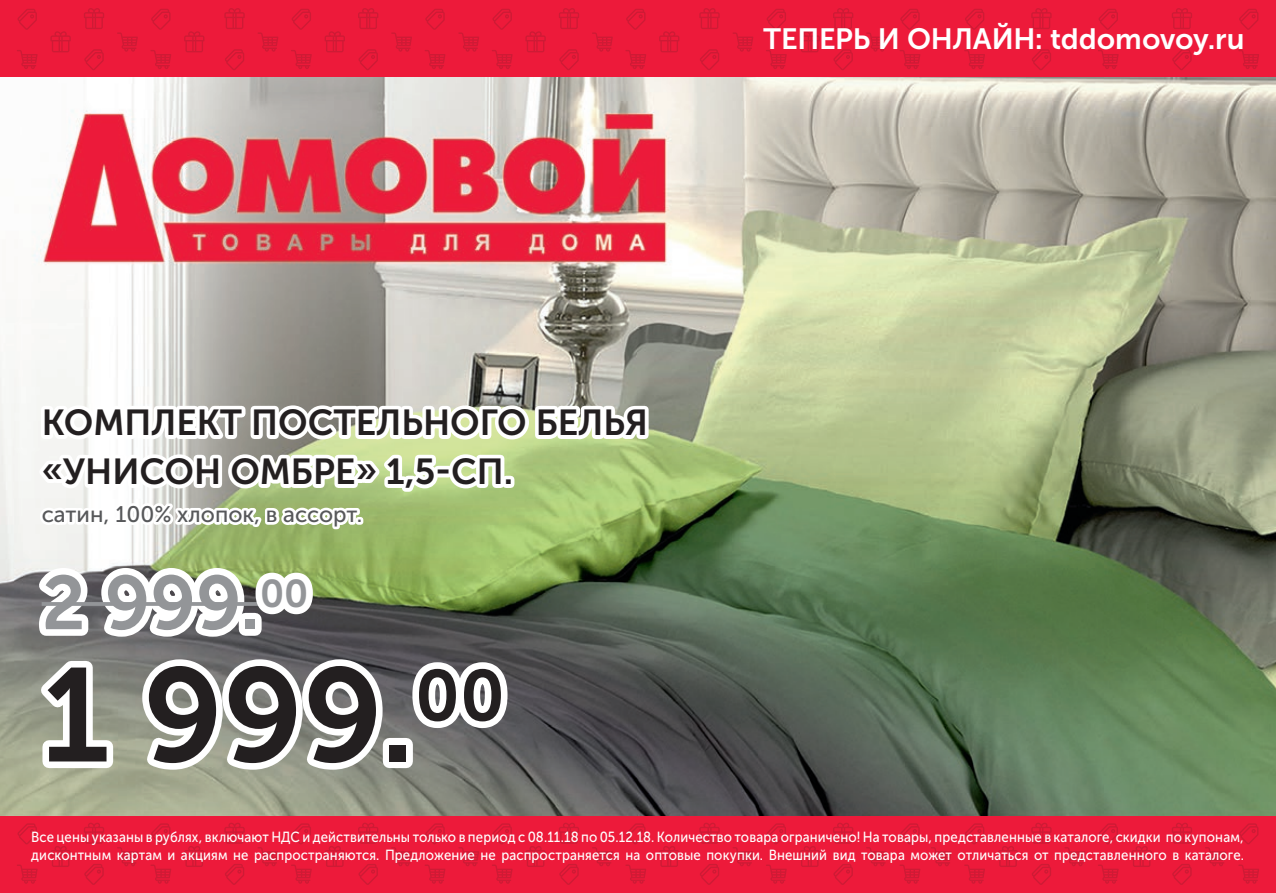
<style>
.page{position:relative;width:1276px;height:893px;background:#fff}
.page>*{position:absolute;margin:0;border:0;box-sizing:border-box;transform-origin:0 0}
.t1{font:132.3px "Museo Sans Cyrl 700";color:#231f20}
.t2{font:75.6px "Museo Sans Cyrl 700";color:#939598}
.t3{font:36px/48.8px "Museo Sans Cyrl 700";color:#231f20}
.t4{font:29.25px "Museo Sans Cyrl 700";letter-spacing:-.005em;color:#fff}
.t5{font:22.5px "Museo Sans Cyrl 500";color:#57585a}
.t6{font:14.62px/18px "Museo Sans Cyrl 500";letter-spacing:.01em;color:#fff;scale:.9 1}
</style>
<div class="page">
<div style="left:0;top:0;width:1276px;height:83px;background:#ed1a3a"></div>
<div style="left:0;top:810px;width:1276px;height:83px;background:#ed1a3a"></div>
<svg style="left:50px;top:31px;width:21px;height:21px"></svg>
<svg style="left:84px;top:8px;width:20px;height:21px"></svg>
<svg style="left:84px;top:49px;width:20px;height:21px"></svg>
<svg style="left:117px;top:32px;width:21px;height:20px"></svg>
<svg style="left:151px;top:9px;width:20px;height:21px"></svg>
<svg style="left:150px;top:50px;width:21px;height:19px"></svg>
<svg style="left:184px;top:31px;width:20px;height:21px"></svg>
<svg style="left:224px;top:8px;width:21px;height:21px"></svg>
<svg style="left:225px;top:49px;width:19px;height:21px"></svg>
<svg style="left:358px;top:49px;width:20px;height:21px"></svg>
<svg style="left:258px;top:32px;width:20px;height:20px"></svg>
<svg style="left:292px;top:9px;width:19px;height:21px"></svg>
<svg style="left:291px;top:50px;width:21px;height:19px"></svg>
<svg style="left:325px;top:31px;width:20px;height:21px"></svg>
<svg style="left:358px;top:8px;width:20px;height:21px"></svg>
<svg style="left:391px;top:32px;width:21px;height:20px"></svg>
<svg style="left:425px;top:9px;width:20px;height:21px"></svg>
<svg style="left:425px;top:50px;width:20px;height:19px"></svg>
<svg style="left:458px;top:32px;width:21px;height:20px"></svg>
<svg style="left:492px;top:9px;width:20px;height:21px"></svg>
<svg style="left:492px;top:50px;width:20px;height:19px"></svg>
<svg style="left:525px;top:31px;width:21px;height:21px"></svg>
<svg style="left:17px;top:9px;width:20px;height:21px"></svg>
<svg style="left:17px;top:50px;width:21px;height:19px"></svg>
<svg style="left:559px;top:8px;width:20px;height:21px"></svg>
<svg style="left:559px;top:49px;width:20px;height:21px"></svg>
<svg style="left:592px;top:32px;width:21px;height:20px"></svg>
<svg style="left:626px;top:9px;width:19px;height:21px"></svg>
<svg style="left:625px;top:50px;width:21px;height:19px"></svg>
<svg style="left:659px;top:31px;width:20px;height:21px"></svg>
<svg style="left:699px;top:8px;width:20px;height:21px"></svg>
<svg style="left:700px;top:49px;width:19px;height:21px"></svg>
<svg style="left:833px;top:49px;width:20px;height:21px"></svg>
<svg style="left:1032px;top:49px;width:19px;height:21px"></svg>
<svg style="left:733px;top:32px;width:20px;height:20px"></svg>
<svg style="left:767px;top:9px;width:19px;height:21px"></svg>
<svg style="left:766px;top:50px;width:21px;height:19px"></svg>
<svg style="left:799px;top:31px;width:21px;height:21px"></svg>
<svg style="left:833px;top:8px;width:20px;height:21px"></svg>
<svg style="left:866px;top:32px;width:21px;height:20px"></svg>
<svg style="left:900px;top:9px;width:19px;height:21px"></svg>
<svg style="left:900px;top:50px;width:20px;height:19px"></svg>
<svg style="left:965px;top:9px;width:19px;height:21px"></svg>
<svg style="left:964px;top:50px;width:21px;height:19px"></svg>
<svg style="left:1031px;top:8px;width:20px;height:21px"></svg>
<svg style="left:1098px;top:9px;width:20px;height:21px"></svg>
<svg style="left:1098px;top:50px;width:20px;height:19px"></svg>
<svg style="left:1172px;top:8px;width:20px;height:21px"></svg>
<svg style="left:1172px;top:49px;width:19px;height:21px"></svg>
<svg style="left:1238px;top:50px;width:21px;height:19px"></svg>
<svg style="left:1239px;top:9px;width:19px;height:21px"></svg>
<svg style="left:50px;top:846px;width:21px;height:21px"></svg>
<svg style="left:84px;top:823px;width:20px;height:21px"></svg>
<svg style="left:84px;top:864px;width:20px;height:21px"></svg>
<svg style="left:117px;top:847px;width:21px;height:19px"></svg>
<svg style="left:151px;top:823px;width:20px;height:21px"></svg>
<svg style="left:150px;top:864px;width:21px;height:20px"></svg>
<svg style="left:184px;top:846px;width:20px;height:21px"></svg>
<svg style="left:224px;top:823px;width:21px;height:21px"></svg>
<svg style="left:225px;top:864px;width:19px;height:21px"></svg>
<svg style="left:358px;top:864px;width:20px;height:21px"></svg>
<svg style="left:258px;top:847px;width:20px;height:19px"></svg>
<svg style="left:292px;top:823px;width:19px;height:21px"></svg>
<svg style="left:291px;top:864px;width:21px;height:20px"></svg>
<svg style="left:325px;top:846px;width:20px;height:21px"></svg>
<svg style="left:358px;top:823px;width:20px;height:21px"></svg>
<svg style="left:391px;top:847px;width:21px;height:19px"></svg>
<svg style="left:425px;top:823px;width:20px;height:21px"></svg>
<svg style="left:425px;top:864px;width:20px;height:20px"></svg>
<svg style="left:458px;top:847px;width:21px;height:19px"></svg>
<svg style="left:492px;top:823px;width:20px;height:21px"></svg>
<svg style="left:492px;top:864px;width:20px;height:20px"></svg>
<svg style="left:525px;top:846px;width:21px;height:21px"></svg>
<svg style="left:17px;top:823px;width:20px;height:21px"></svg>
<svg style="left:17px;top:864px;width:21px;height:20px"></svg>
<svg style="left:559px;top:823px;width:20px;height:21px"></svg>
<svg style="left:559px;top:864px;width:20px;height:21px"></svg>
<svg style="left:592px;top:847px;width:21px;height:19px"></svg>
<svg style="left:626px;top:823px;width:19px;height:21px"></svg>
<svg style="left:625px;top:864px;width:21px;height:20px"></svg>
<svg style="left:659px;top:846px;width:20px;height:21px"></svg>
<svg style="left:699px;top:823px;width:20px;height:21px"></svg>
<svg style="left:700px;top:864px;width:19px;height:21px"></svg>
<svg style="left:833px;top:864px;width:20px;height:21px"></svg>
<svg style="left:1032px;top:864px;width:19px;height:21px"></svg>
<svg style="left:733px;top:847px;width:20px;height:19px"></svg>
<svg style="left:767px;top:823px;width:19px;height:21px"></svg>
<svg style="left:766px;top:864px;width:21px;height:20px"></svg>
<svg style="left:799px;top:846px;width:21px;height:21px"></svg>
<svg style="left:833px;top:823px;width:20px;height:21px"></svg>
<svg style="left:866px;top:847px;width:21px;height:19px"></svg>
<svg style="left:900px;top:823px;width:19px;height:21px"></svg>
<svg style="left:900px;top:864px;width:20px;height:20px"></svg>
<svg style="left:931px;top:847px;width:20px;height:19px"></svg>
<svg style="left:965px;top:823px;width:19px;height:21px"></svg>
<svg style="left:964px;top:864px;width:21px;height:20px"></svg>
<svg style="left:998px;top:846px;width:20px;height:21px"></svg>
<svg style="left:1031px;top:823px;width:20px;height:21px"></svg>
<svg style="left:1064px;top:847px;width:21px;height:19px"></svg>
<svg style="left:1098px;top:823px;width:20px;height:21px"></svg>
<svg style="left:1098px;top:864px;width:20px;height:20px"></svg>
<svg style="left:1131px;top:846px;width:20px;height:21px"></svg>
<svg style="left:1172px;top:823px;width:20px;height:21px"></svg>
<svg style="left:1172px;top:864px;width:19px;height:21px"></svg>
<svg style="left:1205px;top:847px;width:20px;height:19px"></svg>
<svg style="left:1238px;top:864px;width:21px;height:20px"></svg>
<svg style="left:1239px;top:823px;width:19px;height:21px"></svg>
<img style="left:0;top:78px;width:1276px;height:737px">
<svg style="left:29px;top:654px;width:91px;height:121px"></svg>
<svg style="left:136px;top:653px;width:253px;height:123px"></svg>
<svg style="left:406px;top:656px;width:108px;height:79px"></svg>
<svg style="left:28px;top:402px;width:624px;height:243px"></svg>
<div style="left:355px;top:517px;width:8px;height:8px;border:5px solid #fff"></div>
<h3 class="t4" style="left:763px;top:23px;width:19px">ТЕПЕРЬ</h3>
<h3 class="t4" style="left:878px;top:23px;width:51px">И ОНЛ</h3>
<h3 class="t4" style="left:973px;top:23px;width:273px">АЙН : tddomovoy.ru</h3>
<h3 class="t3" style="left:42px;top:398px;width:608px">комплект постельного белья «унисон омбре» 1,5-сп.</h3>
<h3 class="t5" style="left:42px;top:502px;width:322px">сатин, 100% хлопок, в ассорт.</h3>
<h2 class="t2" style="left:42px;top:561px;width:268px">2 999.<sup>00</sup></h2>
<h1 class="t1" style="left:42px;top:642px;width:465px">1 999.<sup>00</sup></h1>
<p class="t6" style="left:31px;top:828px;width:1348px">Все цены указаны в рублях, включают НДС и действительны только в период с 08.11.18 по 05.12.18. Количество товара ограничено! На товары, представленные в каталоге, скидки по купонам, дисконтным картам и акциям не распространяются. Предложение не распространяется на оптовые покупки. Внешний вид товара может отличаться от представленного в каталоге.</p>
</div>
